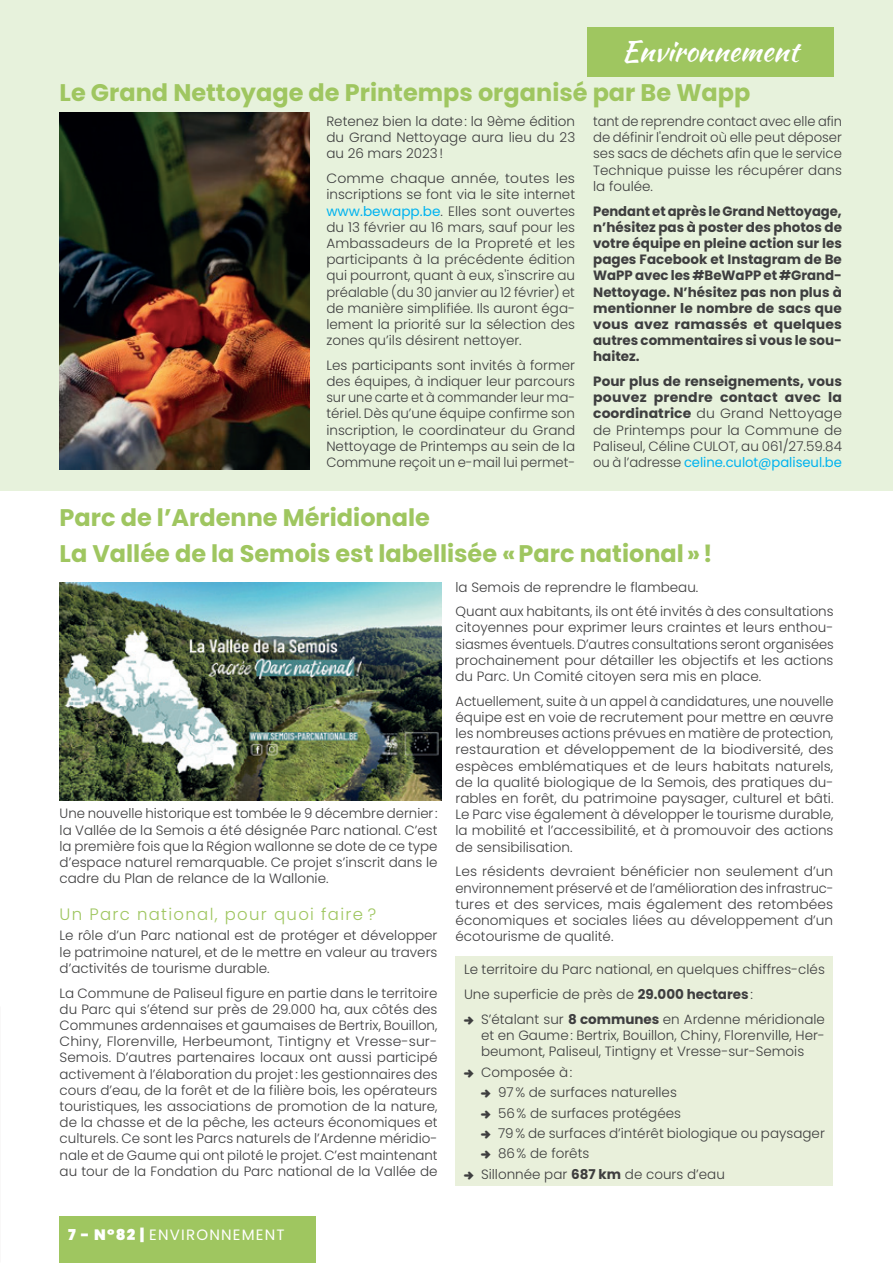
<style>
.page{position:relative;width:893px;height:1263px;background:#fff}
.page>*{position:absolute;margin:0;border:0;box-sizing:border-box;transform-origin:0 0}
.t1{font:28.5px "Kaushan Script";color:#fff}
.t2{font:700 24px "Poppins";color:#9fc660}
.t3{font:300 16.5px "Poppins";letter-spacing:.08em;color:#9fc660}
.t4{font:15px "Poppins";letter-spacing:.08em;color:#fff}
.t5{font:300 13.5px/16.2px "Poppins";color:#3e3e3f;text-align:justify}
.t6{font:300 13.5px/16.2px "Poppins";color:#3e3e3f;text-align:justify;scale:1.04 1}
.t7{font:700 13.5px/16.2px "Poppins";color:#3e3e3f;text-align:justify}
.t8{font:300 13.5px/16.2px "Poppins";color:#3e3e3f;text-align:justify;scale:.96 1}
.s1{font-weight:400;color:#00b3ef}
.s2{font-weight:700}
.s3{font-weight:900}
</style>
<div class="page">
<div style="left:60px;top:1216px;width:256px;height:47px;background:#9fc660"></div>
<div style="left:0;top:0;width:893px;height:490px;background:#e7f2dc"></div>
<div style="left:587px;top:27px;width:246px;height:50px;background:#9fc660"></div>
<div style="left:455px;top:956px;width:378px;height:31px;background:#e9f0db"></div>
<div style="left:455px;top:981px;width:378px;height:31px;background:#e9f0db"></div>
<div style="left:455px;top:1005px;width:378px;height:64px;background:#e9f0db"></div>
<div style="left:455px;top:1058px;width:378px;height:32px;background:#e9f0db"></div>
<div style="left:455px;top:1079px;width:378px;height:31px;background:#e9f0db"></div>
<div style="left:455px;top:1099px;width:378px;height:32px;background:#e9f0db"></div>
<div style="left:455px;top:1119px;width:378px;height:32px;background:#e9f0db"></div>
<div style="left:455px;top:1140px;width:378px;height:32px;background:#e9f0db"></div>
<div style="left:455px;top:1160px;width:378px;height:26px;background:#e9f0db"></div>
<img style="left:60px;top:112px;width:249px;height:357px">
<img style="left:60px;top:583px;width:382px;height:217px">
<h1 class="t1" style="left:622px;top:31px;width:179px">Environnement</h1>
<h2 class="t2" style="left:60px;top:79px;width:692px">Le Grand Nettoyage de Printemps organisé par Be Wapp</h2>
<p class="t5" style="left:326px;top:113px;width:250px">Retenez bien la date : la 9ème édition du Grand Nettoyage aura lieu du 23 au 26 mars 2023 !</p>
<p class="t6" style="left:326px;top:170px;width:241px">Comme chaque année, toutes les inscriptions se font via le site internet <span class="s1">www.bewapp.be</span>. Elles sont ouvertes du 13 février au 16 mars, sauf pour les Ambassadeurs de la Propreté et les participants à la précédente édition qui pourront, quant à eux, s'inscrire au préalable (du 30 janvier au 12 février) et de manière simplifiée. Ils auront éga&shy;lement la priorité sur la sélection des zones qu’ils désirent nettoyer.</p>
<p class="t5" style="left:326px;top:357px;width:250px">Les participants sont invités à former des équipes, à indiquer leur parcours sur une carte et à commander leur ma&shy;tériel. Dès qu’une équipe confirme son inscription, le coordinateur du Grand Nettoyage de Printemps au sein de la Commune reçoit un e-mail lui permet-</p>
<h2 class="t2" style="left:60px;top:504px;width:372px">Parc de l’Ardenne Méridionale</h2>
<p class="t8" style="left:593px;top:113px;width:261px">tant de reprendre contact avec elle afin de définir l'endroit où elle peut déposer ses sacs de déchets afin que le service Technique puisse les récupérer dans la foulée.</p>
<p class="t7" style="left:593px;top:203px;width:250px">Pendant et après le Grand Nettoyage, n’hésitez pas à poster des photos de votre équipe en pleine action sur les pages Facebook et Instagram de Be WaPP avec les #BeWaPP et #Grand-Nettoyage. N’hésitez pas non plus à mentionner le nombre de sacs que vous avez ramassés et quelques autres commentaires si vous le sou&shy;haitez.</p>
<p class="t5" style="left:593px;top:373px;width:250px"><span class="s2">Pour plus de renseignements, vous pouvez prendre contact avec la coordinatrice</span> du Grand Nettoyage de Printemps pour la Commune de Paliseul, Céline CULOT, au 061/27.59.84 ou à l’adresse <span class="s1">celine.culot@paliseul.be</span></p>
<h2 class="t2" style="left:60px;top:539px;width:655px">La Vallée de la Semois est labellisée « Parc national » !</h2>
<p class="t5" style="left:60px;top:806px;width:379px">Une nouvelle historique est tombée le 9 décembre dernier : la Vallée de la Semois a été désignée Parc national. C’est la première fois que la Région wallonne se dote de ce type d’espace naturel remarquable. Ce projet s’inscrit dans le cadre du Plan de relance de la Wallonie.</p>
<p class="t3" style="left:60px;top:905px;width:318px">Un Parc national, pour quoi faire ?</p>
<p class="t5" style="left:60px;top:928px;width:379px">Le rôle d’un Parc national est de protéger et développer le patrimoine naturel, et de le mettre en valeur au travers d’activités de tourisme durable.</p>
<p class="t5" style="left:60px;top:985px;width:380px">La Commune de Paliseul figure en partie dans le territoire du Parc qui s’étend sur près de 29.000 ha, aux côtés des Communes ardennaises et gaumaises de Bertrix, Bouillon, Chiny, Florenville, Herbeumont, Tintigny et Vresse-sur-Semois. D’autres partenaires locaux ont aussi participé activement à l’élaboration du projet : les gestionnaires des cours d’eau, de la forêt et de la filière bois, les opérateurs touristiques, les associations de promotion de la nature, de la chasse et de la pêche, les acteurs économiques et culturels. Ce sont les Parcs naturels de l’Ardenne méridio&shy;nale et de Gaume qui ont piloté le projet. C’est maintenant au tour de la Fondation du Parc national de la Vallée de</p>
<p class="t4" style="left:68px;top:1226px;width:218px"><span class="s3">7 - N°82 |</span> ENVIRONNEMENT</p>
<p class="t5" style="left:455px;top:574px;width:380px;line-height:24.8px">la Semois de reprendre le flambeau.<br>Quant aux habitants, ils ont été invités à des consultations</p>
<p class="t5" style="left:455px;top:620px;width:380px">citoyennes pour exprimer leurs craintes et leurs enthou&shy;siasmes éventuels. D’autres consultations seront organisées prochainement pour détailler les objectifs et les actions du Parc. Un Comité citoyen sera mis en place.</p>
<p class="t5" style="left:455px;top:693px;width:380px">Actuellement, suite à un appel à candidatures, une nouvelle équipe est en voie de recrutement pour mettre en œuvre les nombreuses actions prévues en matière de protection, restauration et développement de la biodiversité, des espèces emblématiques et de leurs habitats naturels, de la qualité biologique de la Semois, des pratiques du&shy;rables en forêt, du patrimoine paysager, culturel et bâti.<br>Le Parc vise également à développer le tourisme durable, la mobilité et l’accessibilité, et à promouvoir des actions de sensibilisation.</p>
<p class="t5" style="left:455px;top:863px;width:380px">Les résidents devraient bénéficier non seulement d’un environnement préservé et de l’amélioration des infrastruc&shy;tures et des services, mais également des retombées économiques et sociales liées au développement d’un écotourisme de qualité.</p>
<p class="t5" style="left:464px;top:957px;width:362px;line-height:24.8px">Le territoire du Parc national, en quelques chiffres-clés<br>Une superficie de près de <span class="s2">29.000 hectares</span> :</p>
<p class="t5" style="left:481px;top:1011px;width:345px">S’étalant sur <span class="s2">8 communes</span> en Ardenne méridionale et en Gaume : Bertrix, Bouillon, Chiny, Florenville, Her&shy;beumont, Paliseul, Tintigny et Vresse-sur-Semois</p>
<p class="t5" style="left:481px;top:1064px;width:93px">Composée à :</p>
<p class="t5" style="left:498px;top:1084px;width:180px">97 % de surfaces naturelles</p>
<p class="t5" style="left:498px;top:1105px;width:184px">56 % de surfaces protégées</p>
<p class="t5" style="left:498px;top:1125px;width:328px">79 % de surfaces d’intérêt biologique ou paysager</p>
<p class="t5" style="left:498px;top:1146px;width:93px">86 % de forêts</p>
<p class="t5" style="left:481px;top:1166px;width:245px">Sillonnée par <span class="s2">687 km</span> de cours d’eau</p>
</div>
